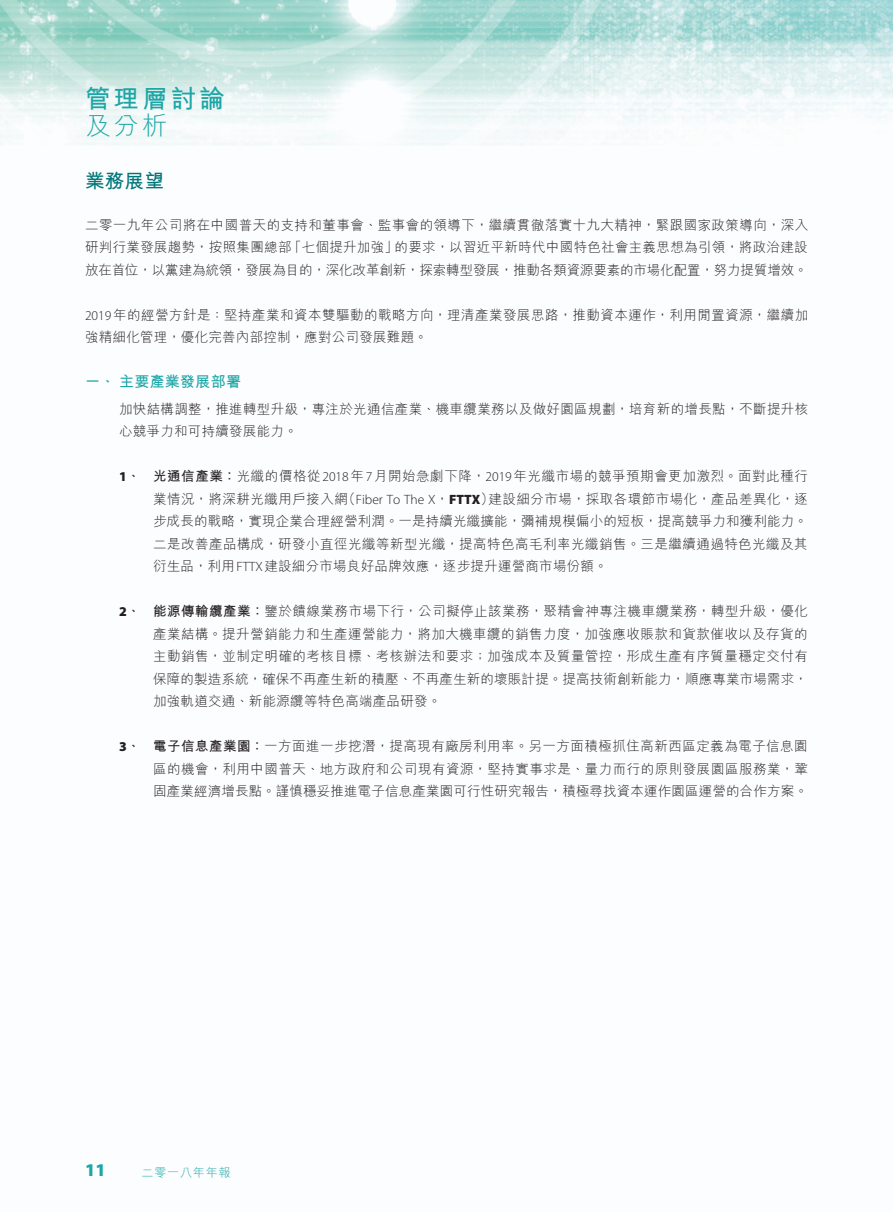
<style>
.page{position:relative;width:893px;height:1212px;background:#fff}
.page>*{position:absolute;margin:0;border:0;box-sizing:border-box;transform-origin:0 0}
.t1{font:700 25.5px "M Hei HK";letter-spacing:.12em;color:#1ca6a6}
.t2{font:300 25.5px "M Hei HK";color:#1ca6a6}
._01_H1{font:700 19.5px "M Hei HK";color:#017679}
.t3{font:900 18px "Myriad Pro";color:#1ca6a6}
._02_H2{font:700 15px "M Hei HK";letter-spacing:.02em;color:#1ca6a6}
._00_txt{font:300 13.5px/22.5px "M Hei HK";letter-spacing:.025em;color:#231f20}
._00_txt-2{font:300 13.5px/22.5px "M Hei HK";letter-spacing:-.01em;color:#231f20}
._00_txt-3{font:300 13.5px "M Hei HK";letter-spacing:.045em;color:#231f20}
._00_txt-4{font:300 13.5px "Myriad Pro";color:#231f20}
._00_txt-5{font:700 13.5px "M Hei HK";color:#231f20}
.t4{font:300 12px "M Hei HK";letter-spacing:.07em;color:#1ca6a6}
.s1{font-family:"Myriad Pro"}
.s2{font-weight:700}
.s3{font-family:"Myriad Pro";font-weight:900}
.s4{font-family:"M Hei HK"}
.s5{font-weight:900}
</style>
<div class="page">
<img style="left:0;top:0;width:893px;height:146px">
<h1 class="t1" style="left:85px;top:80px;width:141px">管理層討論</h1>
<h1 class="t2" style="left:85px;top:112px;width:84px">及分析</h1>
<p class="_01_H1" style="left:85px;top:166px;width:81px">業務展望</p>
<p class="_00_txt" style="left:85px;top:213px;width:725px;text-align:right">二零一九年公司將在中國普天的支持和董事會、監事會的領導下，繼續貫徹落實十九大精神，緊跟國家政策導向，深入的要求，以習近平新時代中國特色社會主義思想為引領，將政治建設</p>
<p class="_00_txt" style="left:288px;top:236px;width:111px">「七個提升加強」</p>
<p class="_00_txt-2" style="left:85px;top:236px;width:724px">研判行業發展趨勢，按照集團總部<br>放在首位，以黨建為統領，發展為目的，深化改革創新，探索轉型發展，推動各類資源要素的市場化配置，努力提質增效。</p>
<p class="_00_txt" style="left:85px;top:303px;width:725px"><span class="s1">2019</span>年的經營方針是：堅持產業和資本雙驅動的戰略方向，理清產業發展思路，推動資本運作，利用閒置資源，繼續加強精細化管理，優化完善內部控制，應對公司發展難題。</p>
<p class="_02_H2" style="left:85px;top:371px;width:158px">一、主要產業發展部署</p>
<p class="_00_txt" style="left:119px;top:397px;width:691px">加快結構調整，推進轉型升級，專注於光通信產業、機車纜業務以及做好園區規劃，培育新的增長點，不斷提升核心競爭力和可持續發展能力。</p>
<p class="_00_txt-3" style="left:153px;top:469px;width:656px"><span class="s2">光通信產業：</span>光纖的價格從<span class="s1">2018</span>年<span class="s1">7</span>月開始急劇下降，<span class="s1">2019</span>年光纖市場的競爭預期會更加激烈。面對此種行</p>
<p class="_00_txt-5" style="left:119px;top:466px;width:23px">、<span class="s3">1</span></p>
<p class="_00_txt-5" style="left:119px;top:601px;width:23px">、<span class="s3">2</span></p>
<p class="_00_txt-5" style="left:119px;top:736px;width:23px">、<span class="s3">3</span></p>
<p class="_00_txt" style="left:153px;top:487px;width:656px">業情況，將深耕光纖用戶接入網<br>步成長的戰略，實現企業合理經營利潤。一是持續光纖擴能，彌補規模偏小的短板，提高競爭力和獲利能力。二是改善產品構成，研發小直徑光纖等新型光纖，提高特色高毛利率光纖銷售。三是繼續通過特色光纖及其衍生品，利用<span class="s1">FTTX</span>建設細分市場良好品牌效應，逐步提升運營商市場份額。</p>
<p class="_00_txt" style="left:153px;top:600px;width:656px"><span class="s2">能源傳輸纜產業：</span>鑒於饋線業務市場下行，公司擬停止該業務，聚精會神專注機車纜業務，轉型升級，優化</p>
<p class="_00_txt-4" style="left:342px;top:491px;width:153px"><span class="s4">（</span>Fiber To The <span class="s4">，</span>X <span class="s5">FTTX</span><span class="s4">）</span></p>
<p class="_00_txt" style="left:488px;top:487px;width:321px">建設細分市場，採取各環節市場化，產品差異化，逐</p>
<p class="_00_txt" style="left:153px;top:622px;width:656px;text-align:justify">產業結構。提升營銷能力和生產運營能力，將加大機車纜的銷售力度，加強應收賬款和貨款催收以及存貨的主動銷售，並制定明確的考核目標、考核辦法和要求；加強成本及質量管控，形成生產有序質量穩定交付有保障的製造系統，確保不再產生新的積壓、不再產生新的壞賬計提。提高技術創新能力，順應專業市場需求，加強軌道交通、新能源纜等特色高端產品研發。</p>
<p class="_00_txt" style="left:153px;top:735px;width:656px"><span class="s2">電子信息產業園：</span>一方面進一步挖潛，提高現有廠房利用率。另一方面積極抓住高新西區定義為電子信息園</p>
<p class="_00_txt" style="left:153px;top:757px;width:656px">區的機會，利用中國普天、地方政府和公司現有資源，堅持實事求是、量力而行的原則發展園區服務業，鞏固產業經濟增長點。謹慎穩妥推進電子信息產業園可行性研究報告，積極尋找資本運作園區運營的合作方案。</p>
<h3 class="t3" style="left:85px;top:1158px;width:22px">11</h3>
<p class="t4" style="left:142px;top:1166px;width:91px">二零一八年年報</p>
</div>
